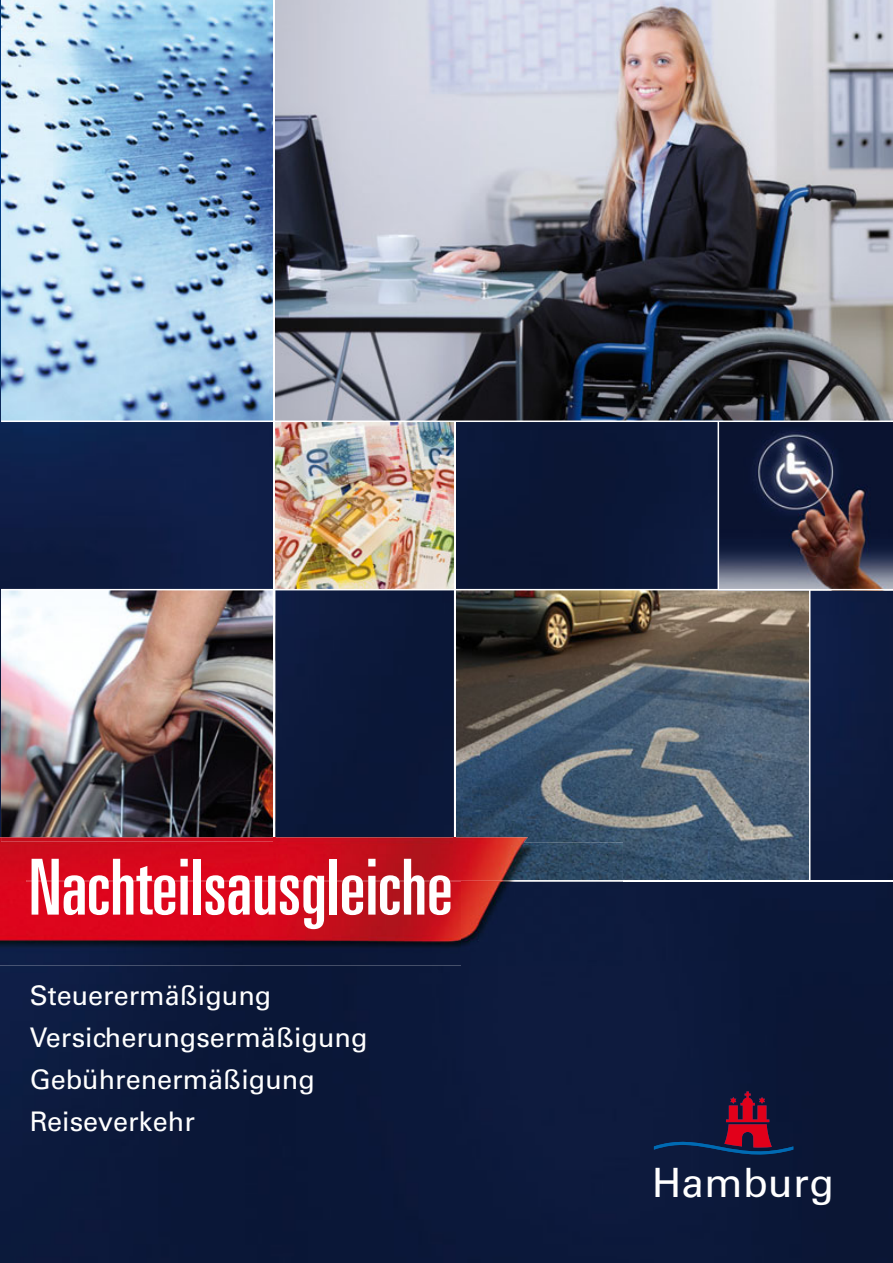
<style>
.page{position:relative;width:893px;height:1263px;background:#fff}
.page>*{position:absolute;margin:0;border:0;box-sizing:border-box;transform-origin:0 0}
.t1{font:ultra-condensed 77.4px "Univers LT Std";color:#fff}
.t2{font:40.35px "Univers LT Std";letter-spacing:.01em;color:#fff}
.t3{font:27px/42px "Univers LT Std";color:#fff}
</style>
<div class="page">
<img style="left:0;top:0;width:893px;height:1263px">
<svg style="left:654px;top:1091px;width:139px;height:63px;background:#2e193c"></svg>
<img style="left:1px;top:0;width:892px;height:420px">
<img style="left:455px;top:590px;width:354px;height:290px">
<img style="left:719px;top:422px;width:174px;height:167px">
<img style="left:275px;top:422px;width:179px;height:167px">
<hr style="left:27px;top:880px;width:866px;height:2px;background:#fff">
<img style="left:1px;top:590px;width:273px;height:247px">
<hr style="left:454px;top:421px;width:1px;height:453px;background:#fff">
<hr style="left:718px;top:421px;width:1px;height:169px;background:#fff">
<hr style="left:809px;top:590px;width:1px;height:290px;background:#fff">
<hr style="left:274px;top:0;width:1px;height:862px;background:#fff">
<hr style="left:1px;top:420px;width:892px;height:2px;background:#fff">
<hr style="left:1px;top:589px;width:892px;height:1px;background:#fff">
<img style="left:0;top:837px;width:462px;height:128px">
<img style="left:462px;top:882px;width:161px;height:83px">
<img style="left:455px;top:837px;width:168px;height:43px">
<img style="left:27px;top:880px;width:596px;height:2px">
<img style="left:454px;top:837px;width:1px;height:37px">
<svg style="left:274px;top:837px;width:1px;height:25px"></svg>
<h1 class="t1" style="left:29px;top:843px;width:426px">Nachteilsausgleiche</h1>
<p class="t3" style="left:30px;top:976px;width:339px">Steuerermäßigung<br>Versicherungsermäßigung<br>Gebührenermäßigung<br>Reiseverkehr</p>
<h2 class="t2" style="left:652px;top:1166px;width:183px">Hamburg</h2>
</div>
